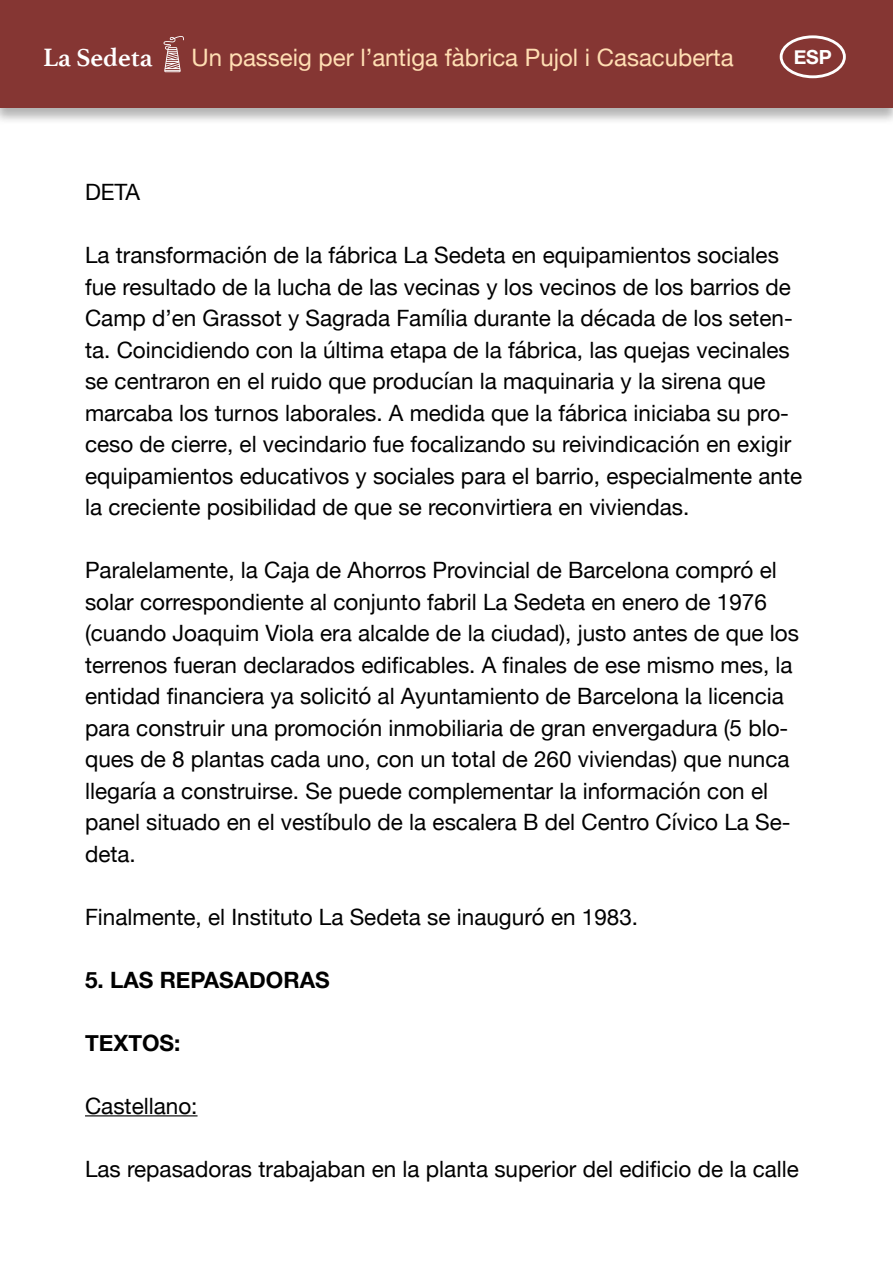
<style>
.page{position:relative;width:893px;height:1263px;background:#fff}
.page>*{position:absolute;margin:0;border:0;box-sizing:border-box;transform-origin:0 0}
.t1{font:700 26.4px "Athelas";color:#fff}
.t2{font:24px "Helvetica Neue";color:#ffdeb3}
.t3{font:22.5px/31.5px "Helvetica Neue";color:#000}
.t4{font:700 22.5px "Helvetica Neue";color:#000}
.t5{font:700 19.5px "Helvetica Neue";color:#fff}
</style>
<div class="page">
<div style="left:0;top:0;width:893px;height:125px;background:#000;opacity:.3"></div>
<div style="left:0;top:0;width:893px;height:108px;background:#853633"></div>
<div style="left:780px;top:35px;width:66px;height:43px;border:3px solid #fff;border-radius:50%"></div>
<svg style="left:164px;top:36px;width:20px;height:36px"></svg>
<hr style="left:85px;top:1115px;width:113px;height:1px;background:#000">
<p class="t1" style="left:43px;top:36px;width:111px">La Sedeta</p>
<p class="t2" style="left:191px;top:40px;width:544px">Un passeig per l’antiga fàbrica Pujol i Casacuberta</p>
<p class="t5" style="left:794px;top:41px;width:40px">ESP</p>
<p class="t3" style="left:85px;top:178px;width:57px">DETA</p>
<p class="t3" style="left:85px;top:241px;width:719px">La transformación de la fábrica La Sedeta en equipamientos sociales fue resultado de la lucha de las vecinas y los vecinos de los barrios de Camp d’en Grassot y Sagrada Família durante la década de los seten&shy;ta. Coincidiendo con la última etapa de la fábrica, las quejas vecinales se centraron en el ruido que producían la maquinaria y la sirena que marcaba los turnos laborales. A medida que la fábrica iniciaba su pro&shy;ceso de cierre, el vecindario fue focalizando su reivindicación en exigir equipamientos educativos y sociales para el barrio, especialmente ante la creciente posibilidad de que se reconvirtiera en viviendas.</p>
<p class="t3" style="left:85px;top:556px;width:715px">Paralelamente, la Caja de Ahorros Provincial de Barcelona compró el solar correspondiente al conjunto fabril La Sedeta en enero de 1976 (cuando Joaquim Viola era alcalde de la ciudad), justo antes de que los terrenos fueran declarados edificables. A finales de ese mismo mes, la entidad financiera ya solicitó al Ayuntamiento de Barcelona la licencia para construir una promoción inmobiliaria de gran envergadura (5 blo&shy;ques de 8 plantas cada uno, con un total de 260 viviendas) que nunca llegaría a construirse. Se puede complementar la información con el panel situado en el vestíbulo de la escalera B del Centro Cívico La Se&shy;deta.</p>
<p class="t3" style="left:85px;top:902px;width:555px">Finalmente, el Instituto La Sedeta se inauguró en 1983.</p>
<p class="t4" style="left:85px;top:962px;width:246px">5. LAS REPASADORAS</p>
<p class="t4" style="left:85px;top:1025px;width:97px">TEXTOS:</p>
<p class="t3" style="left:85px;top:1091px;width:114px">Castellano:</p>
<p class="t3" style="left:85px;top:1154px;width:715px">Las repasadoras trabajaban en la planta superior del edificio de la calle</p>
</div>
